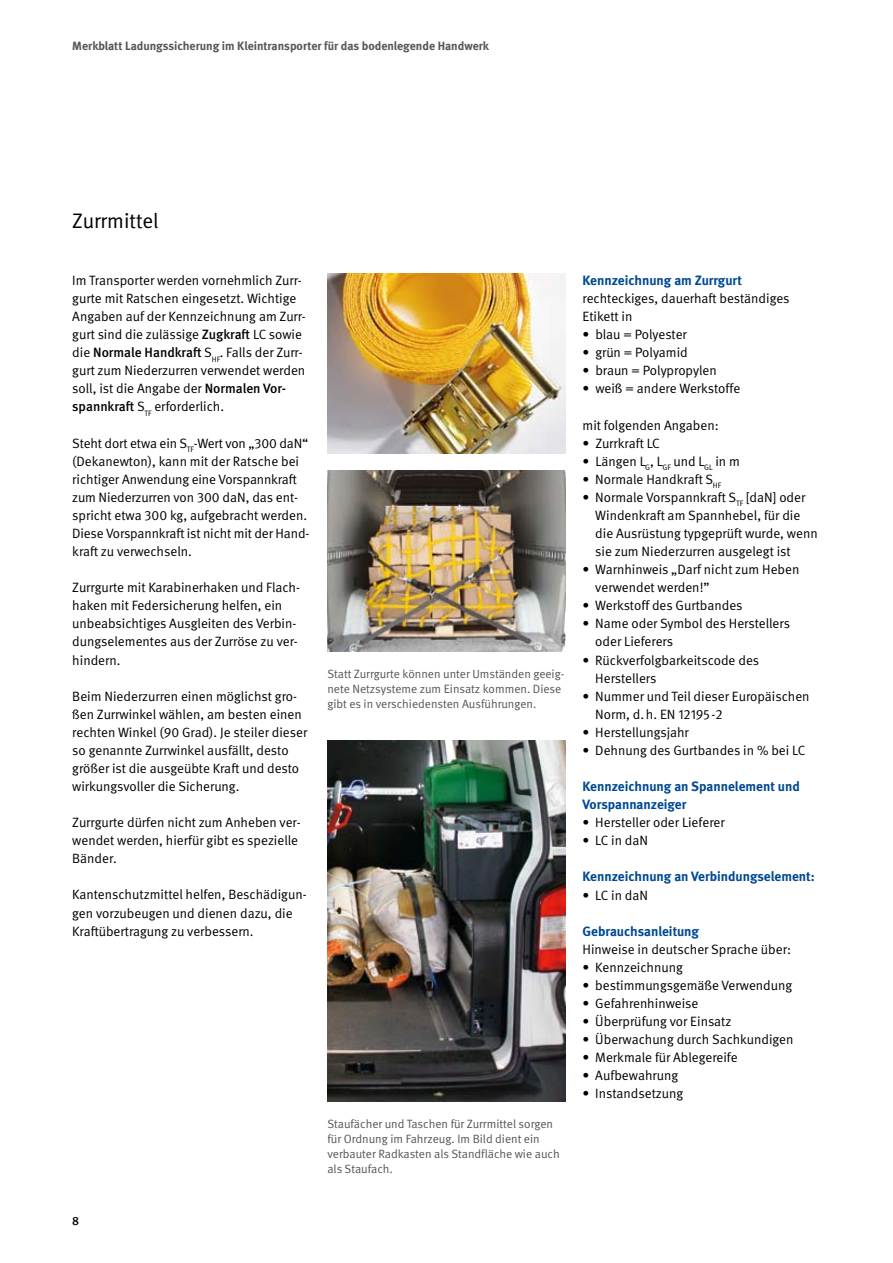
<style>
.page{position:relative;width:893px;height:1263px;background:#fff}
.page>*{position:absolute;margin:0;border:0;box-sizing:border-box;transform-origin:0 0}
.t1{font:21px "DGUV Meta";color:#000}
.t2{font:13.5px/18.1px "DGUV Meta";color:#000}
.t3{font:700 13.5px/18.1px "DGUV Meta";color:#004993}
.t4{font:12px/15px "DGUV Meta";color:#575656}
.t5{font:700 12px "DGUV Meta";color:#575656}
.t6{font:500 12px "DGUV Meta";color:#000}
.s1{font-weight:500}
</style>
<div class="page">
<img style="left:327px;top:471px;width:239px;height:181px">
<img style="left:327px;top:740px;width:239px;height:362px">
<img style="left:327px;top:273px;width:239px;height:181px">
<p class="t5" style="left:72px;top:39px;width:418px">Merkblatt Ladungssicherung im Kleintransporter für das bodenlegende Handwerk</p>
<h1 class="t1" style="left:72px;top:209px;width:88px">Zurrmittel</h1>
<p class="t2" style="left:72px;top:272px;width:235px">Im Transporter werden vornehmlich Zurr&shy;gurte mit Ratschen eingesetzt. Wichtige Angaben auf der Kennzeichnung am Zurr&shy;gurt sind die zulässige <span class="s1">Zugkraft</span> LC sowie die <span class="s1">Normale Handkraft</span> S<sub>HF</sub>. Falls der Zurr&shy;gurt zum Niederzurren verwendet werden soll, ist die Angabe der <span class="s1">Normalen Vor&shy;spannkraft</span> S<sub>TF</sub> erforderlich.</p>
<p class="t2" style="left:72px;top:434px;width:238px">Steht dort etwa ein S<sub>TF</sub>-Wert von „300 daN“ (Dekanewton), kann mit der Ratsche bei richtiger Anwendung eine Vorspannkraft zum Niederzurren von 300 daN, das ent&shy;spricht etwa 300 kg, aufgebracht werden.<br>Diese Vorspannkraft ist nicht mit der Hand&shy;kraft zu verwechseln.</p>
<p class="t2" style="left:72px;top:579px;width:229px">Zurrgurte mit Karabinerhaken und Flach&shy;haken mit Federsicherung helfen, ein unbeabsichtiges Ausgleiten des Verbin&shy;dungselementes aus der Zurröse zu ver&shy;hindern.</p>
<p class="t2" style="left:72px;top:687px;width:236px">Beim Niederzurren einen möglichst gro&shy;ßen Zurrwinkel wählen, am besten einen rechten Winkel (90 Grad). Je steiler dieser so genannte Zurrwinkel ausfällt, desto größer ist die ausgeübte Kraft und desto wirkungsvoller die Sicherung.</p>
<p class="t2" style="left:72px;top:814px;width:230px">Zurrgurte dürfen nicht zum Anheben ver&shy;wendet werden, hierfür gibt es spezielle<br>Bänder.</p>
<p class="t2" style="left:72px;top:886px;width:236px">Kantenschutzmittel helfen, Beschädigun&shy;gen vorzubeugen und dienen dazu, die<br>Kraftübertragung zu verbessern.</p>
<p class="t6" style="left:72px;top:1213px;width:9px">8</p>
<p class="t4" style="left:327px;top:667px;width:238px">Statt Zurrgurte können unter Umständen geeig&shy;nete Netzsysteme zum Einsatz kommen. Diese gibt es in verschiedensten Ausführungen.</p>
<p class="t4" style="left:327px;top:1116px;width:234px">Staufächer und Taschen für Zurrmittel sorgen für Ordnung im Fahrzeug. Im Bild dient ein verbauter Radkasten als Standfläche wie auch als Staufach.</p>
<p class="t3" style="left:583px;top:272px;width:161px">Kennzeichnung am Zurrgurt</p>
<p class="t2" style="left:583px;top:290px;width:208px">rechteckiges, dauerhaft beständiges<br>Etikett in</p>
<p class="t2" style="left:583px;top:326px;width:106px">• blau = Polyester</p>
<p class="t2" style="left:583px;top:344px;width:107px">• grün = Polyamid</p>
<p class="t2" style="left:583px;top:362px;width:136px">• braun = Polypropylen</p>
<p class="t2" style="left:583px;top:380px;width:159px">• weiß = andere Werkstoffe</p>
<p class="t2" style="left:583px;top:416px;width:138px">mit folgenden Angaben:</p>
<p class="t2" style="left:583px;top:434px;width:79px">• Zurrkraft LC</p>
<p class="t2" style="left:583px;top:452px;width:159px">• Längen L<sub>G</sub>, L<sub>GF</sub> und L<sub>GL</sub> in m</p>
<p class="t2" style="left:583px;top:470px;width:140px">• Normale Handkraft S<sub>HF</sub></p>
<p class="t2" style="left:595px;top:488px;width:224px;text-indent:-13px">• Normale Vorspannkraft S<sub>TF</sub> [daN] oder Windenkraft am Spannhebel, für die die Ausrüstung typgeprüft wurde, wenn sie zum Niederzurren ausgelegt ist</p>
<p class="t2" style="left:595px;top:561px;width:206px;text-indent:-13px">• Warnhinweis „Darf nicht zum Heben verwendet werden!”</p>
<p class="t2" style="left:583px;top:597px;width:162px">• Werkstoff des Gurtbandes</p>
<p class="t2" style="left:595px;top:615px;width:196px;text-indent:-13px">• Name oder Symbol des Herstellers oder Lieferers</p>
<p class="t2" style="left:595px;top:651px;width:165px;text-indent:-13px">• Rückverfolgbarkeitscode des<br>Herstellers</p>
<p class="t2" style="left:595px;top:687px;width:216px;text-indent:-13px">• Nummer und Teil dieser Europäischen<br>Norm, d.h. EN 12195 -2</p>
<p class="t2" style="left:583px;top:723px;width:108px">• Herstellungsjahr</p>
<p class="t2" style="left:583px;top:741px;width:224px">• Dehnung des Gurtbandes in % bei LC</p>
<p class="t3" style="left:583px;top:778px;width:219px">Kennzeichnung an Spannelement und<br>Vorspannanzeiger</p>
<p class="t2" style="left:583px;top:814px;width:144px">• Hersteller oder Lieferer</p>
<p class="t2" style="left:583px;top:832px;width:67px">• LC in daN</p>
<p class="t3" style="left:583px;top:868px;width:234px">Kennzeichnung an Verbindungselement:</p>
<p class="t2" style="left:583px;top:886px;width:67px">• LC in daN</p>
<p class="t3" style="left:583px;top:922px;width:118px">Gebrauchsanleitung</p>
<p class="t2" style="left:583px;top:940px;width:210px">Hinweise in deutscher Sprache über:</p>
<p class="t2" style="left:583px;top:958px;width:102px">• Kennzeichnung</p>
<p class="t2" style="left:583px;top:976px;width:211px">• bestimmungsgemäße Verwendung</p>
<p class="t2" style="left:583px;top:994px;width:117px">• Gefahrenhinweise</p>
<p class="t2" style="left:583px;top:1012px;width:150px">• Überprüfung vor Einsatz</p>
<p class="t2" style="left:583px;top:1031px;width:212px">• Überwachung durch Sachkundigen</p>
<p class="t2" style="left:583px;top:1049px;width:157px">• Merkmale für Ablegereife</p>
<p class="t2" style="left:583px;top:1067px;width:97px">• Aufbewahrung</p>
<p class="t2" style="left:583px;top:1085px;width:102px">• Instandsetzung</p>
</div>
